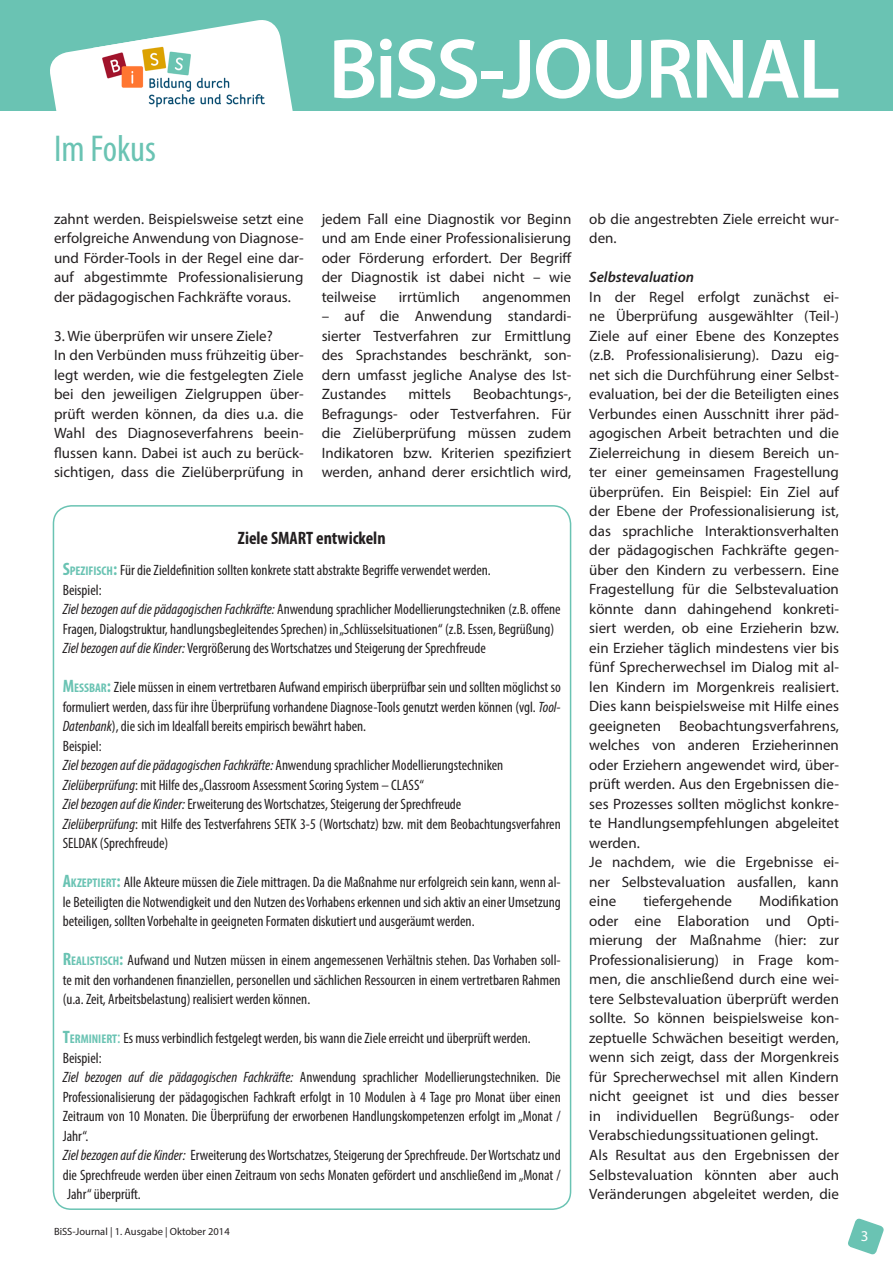
<style>
.page{position:relative;width:893px;height:1263px;background:#fff}
.page>*{position:absolute;margin:0;border:0;box-sizing:border-box;transform-origin:0 0}
.t1{font:600 85.5px "Myriad Pro";letter-spacing:-.03em;color:#fff}
.BiSS_Head_1{font:condensed 37.5px "Myriad Pro";color:#6ac3b3}
.Body_reverse{font:700 condensed 18px "Myriad Pro";color:#231f20}
.BiSS_Body{font:15px/19.5px "Myriad Pro";color:#231f20;text-align:justify}
.Body_reverse-2{font:condensed 15px/19.5px "Myriad Pro";color:#231f20;text-align:justify}
.BiSS_Body-2{font:italic 600 15px "Myriad Pro";color:#231f20}
.t2{font:15px "Myriad Pro";color:#fff}
.t3{font:10.5px "Myriad Pro";color:#231f20}
.s1{font-weight:700;font-size:18px;color:#6ac3b3}
.s2{font-weight:700;font-size:12.6px;color:#6ac3b3}
.s3{font-style:italic}
.s4{font-size:18px;color:#6ac3b3}
</style>
<div class="page">
<svg style="left:848px;top:1218px;width:36px;height:37px"></svg>
<div style="left:0;top:0;width:893px;height:111px;background:#6ac3b3"></div>
<svg style="left:50px;top:20px;width:243px;height:91px"></svg>
<img style="left:93px;top:37px;width:182px;height:74px">
<p class="BiSS_Head_1" style="left:54px;top:126px;width:104px">Im Fokus</p>
<h1 class="t1" style="left:328px;top:15px;width:513px">BiSS-JOURNAL</h1>
<p class="BiSS_Body" style="left:54px;top:209px;width:251px">zahnt werden. Beispielsweise setzt eine erfolgreiche Anwendung von Diagnose&shy;und Förder-Tools in der Regel eine dar&shy;auf abgestimmte Professionalisierung der pädagogischen Fachkräfte voraus.</p>
<p class="BiSS_Body" style="left:54px;top:326px;width:220px">3. Wie überprüfen wir unsere Ziele?</p>
<p class="BiSS_Body" style="left:54px;top:345px;width:251px">In den Verbünden muss frühzeitig über&shy;legt werden, wie die festgelegten Ziele bei den jeweiligen Zielgruppen über&shy;prüft werden können, da dies u.a. die Wahl des Diagnoseverfahrens beein&shy;flussen kann. Dabei ist auch zu berück&shy;sichtigen, dass die Zielüberprüfung in</p>
<p class="BiSS_Body" style="left:322px;top:209px;width:252px">jedem Fall eine Diagnostik vor Beginn und am Ende einer Professionalisierung oder Förderung erfordert. Der Begriff der Diagnostik ist dabei nicht – wie teilweise</p>
<p class="BiSS_Body" style="left:399px;top:287px;width:63px">irrtümlich</p>
<p class="BiSS_Body" style="left:482px;top:287px;width:90px">angenommen</p>
<p class="BiSS_Body" style="left:322px;top:306px;width:251px">– auf die Anwendung standardi&shy;sierter Testverfahren zur Ermittlung des Sprachstandes beschränkt, son&shy;dern umfasst jegliche Analyse des Ist-Zustandes</p>
<p class="BiSS_Body" style="left:322px;top:384px;width:251px;text-indent:151px">Beobachtungs-, Befragungs- oder Testverfahren. Für die Zielüberprüfung müssen zudem Indikatoren bzw. Kriterien spezifiziert werden, anhand derer ersichtlich wird,</p>
<p class="BiSS_Body" style="left:408px;top:384px;width:44px">mittels</p>
<p class="Body_reverse" style="left:238px;top:526px;width:149px">Ziele SMART entwickeln</p>
<p class="Body_reverse-2" style="left:63px;top:560px;width:430px"><span class="s1">S</span><span class="s2">PEZIFISCH</span><span class="s1">:</span> Für die Zieldefinition sollten konkrete statt abstrakte Begriffe verwendet werden.</p>
<p class="Body_reverse-2" style="left:63px;top:580px;width:40px">Beispiel:</p>
<p class="Body_reverse-2" style="left:63px;top:599px;width:499px"><span class="s3">Ziel bezogen auf die pädagogischen Fachkräfte:</span> Anwendung sprachlicher Modellierungstechniken (z.B. offene<br>Fragen, Dialogstruktur, handlungsbegleitendes Sprechen) in „Schlüsselsituationen“ (z.B. Essen, Begrüßung)</p>
<p class="Body_reverse-2" style="left:63px;top:638px;width:425px"><span class="s3">Ziel bezogen auf die Kinder:</span> Vergrößerung des Wortschatzes und Steigerung der Sprechfreude</p>
<p class="Body_reverse-2" style="left:63px;top:677px;width:500px"><span class="s1">M</span><span class="s2">ESSBAR</span><span class="s1">:</span> Ziele müssen in einem vertretbaren Aufwand empirisch überprüfbar sein und sollten möglichst so formuliert werden, dass für ihre Überprüfung vorhandene Diagnose-Tools genutzt werden können (vgl. <span class="s3">Tool-Datenbank</span>), die sich im Idealfall bereits empirisch bewährt haben.</p>
<p class="Body_reverse-2" style="left:63px;top:736px;width:40px">Beispiel:</p>
<p class="Body_reverse-2" style="left:63px;top:755px;width:442px"><span class="s3">Ziel bezogen auf die pädagogischen Fachkräfte:</span> Anwendung sprachlicher Modellierungstechniken</p>
<p class="Body_reverse-2" style="left:63px;top:775px;width:363px"><span class="s3">Zielüberprüfung</span>: mit Hilfe des „Classroom Assessment Scoring System – CLASS“</p>
<p class="Body_reverse-2" style="left:63px;top:794px;width:400px"><span class="s3">Ziel bezogen auf die Kinder:</span> Erweiterung des Wortschatzes, Steigerung der Sprechfreude</p>
<p class="Body_reverse-2" style="left:63px;top:814px;width:499px"><span class="s3">Zielüberprüfung</span>: mit Hilfe des Testverfahrens SETK 3-5 (Wortschatz) bzw. mit dem Beobachtungsverfahren<br>SELDAK (Sprechfreude)</p>
<p class="Body_reverse-2" style="left:63px;top:872px;width:500px"><span class="s1">A</span><span class="s2">KZEPTIERT</span><span class="s1">:</span> Alle Akteure müssen die Ziele mittragen. Da die Maßnahme nur erfolgreich sein kann, wenn al&shy;le Beteiligten die Notwendigkeit und den Nutzen des Vorhabens erkennen und sich aktiv an einer Umsetzung beteiligen, sollten Vorbehalte in geeigneten Formaten diskutiert und ausgeräumt werden.</p>
<p class="Body_reverse-2" style="left:63px;top:950px;width:500px"><span class="s1">R</span><span class="s2">EALISTISCH</span><span class="s1">:</span> Aufwand und Nutzen müssen in einem angemessenen Verhältnis stehen. Das Vorhaben soll&shy;te mit den vorhandenen finanziellen, personellen und sächlichen Ressourcen in einem vertretbaren Rahmen (u.a. Zeit, Arbeitsbelastung) realisiert werden können.</p>
<p class="Body_reverse-2" style="left:63px;top:1028px;width:470px"><span class="s1">T</span><span class="s2">ERMINIERT</span><span class="s4">:</span> Es muss verbindlich festgelegt werden, bis wann die Ziele erreicht und überprüft werden.</p>
<p class="Body_reverse-2" style="left:63px;top:1048px;width:40px">Beispiel:</p>
<p class="Body_reverse-2" style="left:63px;top:1067px;width:500px"><span class="s3">Ziel bezogen auf die pädagogischen Fachkräfte:</span> Anwendung sprachlicher Modellierungstechniken. Die Professionalisierung der pädagogischen Fachkraft erfolgt in 10 Modulen à 4 Tage pro Monat über einen Zeitraum von 10 Monaten. Die Überprüfung der erworbenen Handlungskompetenzen erfolgt im „Monat / Jahr“.</p>
<p class="Body_reverse-2" style="left:63px;top:1145px;width:499px"><span class="s3">Ziel bezogen auf die Kinder:</span> Erweiterung des Wortschatzes, Steigerung der Sprechfreude. Der Wortschatz und</p>
<p class="Body_reverse-2" style="left:63px;top:1165px;width:499px">die Sprechfreude werden über einen Zeitraum von sechs Monaten gefördert und anschließend im „Monat /</p>
<p class="Body_reverse-2" style="left:67px;top:1184px;width:75px">Jahr“ überprüft.</p>
<p class="t3" style="left:54px;top:1224px;width:177px">BiSS-Journal | 1. Ausgabe | Oktober 2014</p>
<p class="BiSS_Body" style="left:589px;top:209px;width:251px">ob die angestrebten Ziele erreicht wur&shy;den.</p>
<p class="BiSS_Body-2" style="left:589px;top:268px;width:106px">Selbstevaluation</p>
<p class="BiSS_Body" style="left:589px;top:287px;width:251px">In der Regel erfolgt zunächst ei&shy;ne Überprüfung ausgewählter (Teil-)<br>Ziele auf einer Ebene des Konzeptes (z.B. Professionalisierung). Dazu eig&shy;net sich die Durchführung einer Selbst&shy;evaluation, bei der die Beteiligten eines Verbundes einen Ausschnitt ihrer päd&shy;agogischen Arbeit betrachten und die Zielerreichung in diesem Bereich un&shy;ter einer gemeinsamen Fragestellung überprüfen. Ein Beispiel: Ein Ziel auf der Ebene der Professionalisierung ist, das sprachliche Interaktionsverhalten der pädagogischen Fachkräfte gegen&shy;über den Kindern zu verbessern. Eine Fragestellung für die Selbstevaluation könnte dann dahingehend konkreti&shy;siert werden, ob eine Erzieherin bzw. ein Erzieher täglich mindestens vier bis fünf Sprecherwechsel im Dialog mit al&shy;len Kindern im Morgenkreis realisiert.<br>Dies kann beispielsweise mit Hilfe eines geeigneten Beobachtungsverfahrens, welches von anderen Erzieherinnen oder Erziehern angewendet wird, über&shy;prüft werden. Aus den Ergebnissen die&shy;ses Prozesses sollten möglichst konkre&shy;te Handlungsempfehlungen abgeleitet werden.</p>
<p class="BiSS_Body" style="left:589px;top:852px;width:251px">Je nachdem, wie die Ergebnisse ei&shy;ner Selbstevaluation ausfallen, kann eine</p>
<p class="BiSS_Body" style="left:589px;top:891px;width:251px;text-indent:170px">Modifikation oder eine Elaboration und Opti&shy;mierung der Maßnahme (hier: zur Professionalisierung) in Frage kom&shy;men, die anschließend durch eine wei&shy;tere Selbstevaluation überprüft werden sollte. So können beispielsweise kon&shy;zeptuelle Schwächen beseitigt werden, wenn sich zeigt, dass der Morgenkreis für Sprecherwechsel mit allen Kindern nicht geeignet ist und dies besser in individuellen Begrüßungs- oder Verabschiedungssituationen gelingt.</p>
<p class="BiSS_Body" style="left:589px;top:1145px;width:251px">Als Resultat aus den Ergebnissen der Selbstevaluation könnten aber auch Veränderungen abgeleitet werden, die</p>
<p class="BiSS_Body" style="left:643px;top:891px;width:90px">tiefergehende</p>
<p class="t2" style="left:861px;top:1227px;width:9px">3</p>
</div>
